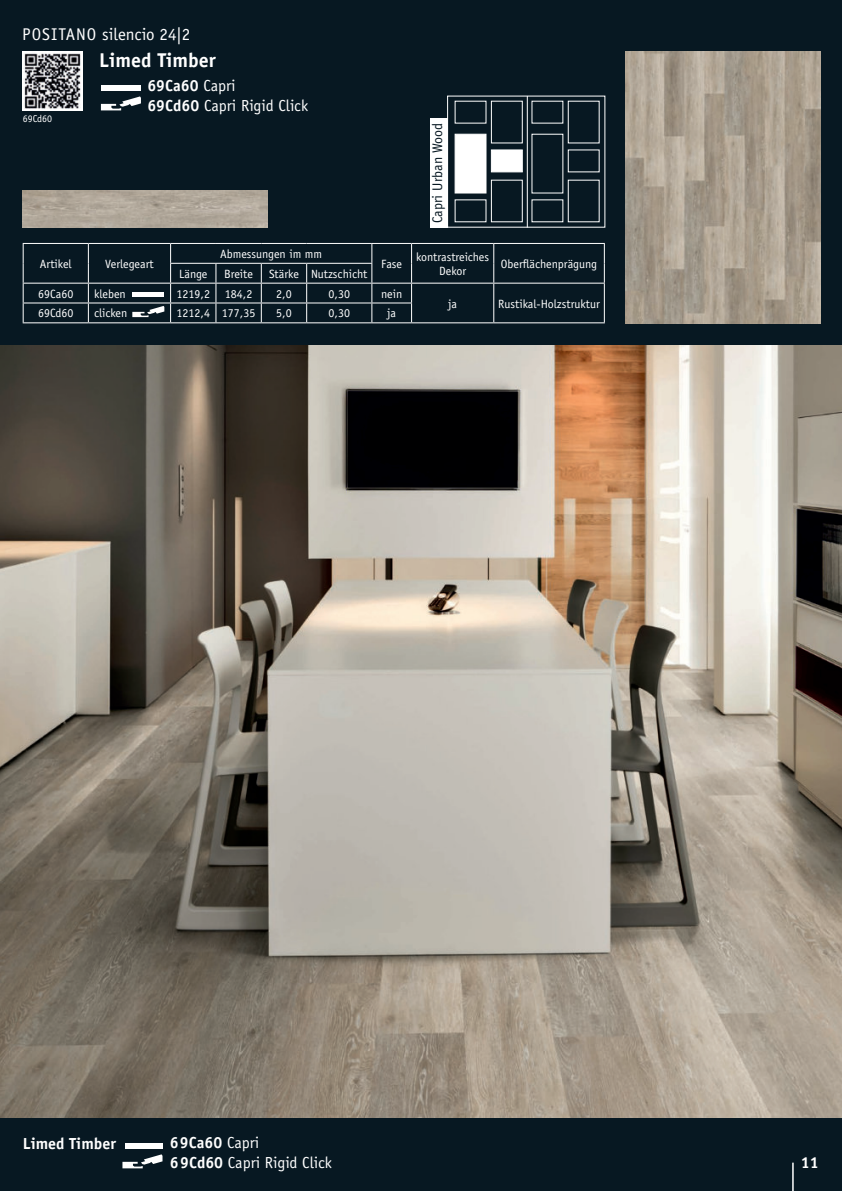
<style>
.page{position:relative;width:842px;height:1191px;background:#071822}
.page>*{position:absolute;margin:0;border:0;box-sizing:border-box;transform-origin:0 0}
.t1{font:700 20px "Officina Sans";color:#fff}
.t2{font:17px "Officina Sans";color:#fff}
.t3{font:16px/20px "Officina Sans";color:#fff}
.t4{font:700 16px "Officina Sans";color:#fff}
.t5{font:14px "Officina Sans";color:#071822}
.t6{font:12px/14.4px "Officina Sans";color:#fff;text-align:center}
.t7{font:10px "Officina Sans";color:#fff}
.s1{font-weight:700}
</style>
<div class="page">
<img style="left:0;top:346px;width:842px;height:771px">
<hr style="left:792px;top:1162px;width:2px;height:29px;background:#fff">
<img style="left:23px;top:51px;width:59px;height:60px">
<img style="left:625px;top:51px;width:195px;height:272px">
<div style="left:101px;top:85px;width:40px;height:6px;background:#fff"></div>
<svg style="left:101px;top:96px;width:40px;height:14px"></svg>
<hr style="left:23px;top:243px;width:65px;height:1px;background:#fff">
<hr style="left:88px;top:243px;width:83px;height:1px;background:#fff">
<hr style="left:171px;top:243px;width:45px;height:1px;background:#fff">
<hr style="left:216px;top:243px;width:45px;height:1px;background:#fff">
<hr style="left:261px;top:243px;width:46px;height:1px;background:#fff">
<hr style="left:307px;top:243px;width:65px;height:1px;background:#fff">
<hr style="left:372px;top:243px;width:40px;height:1px;background:#fff">
<hr style="left:412px;top:243px;width:82px;height:1px;background:#fff">
<hr style="left:494px;top:243px;width:111px;height:1px;background:#fff">
<hr style="left:170px;top:263px;width:46px;height:1px;background:#fff">
<hr style="left:216px;top:263px;width:45px;height:1px;background:#fff">
<hr style="left:261px;top:263px;width:46px;height:1px;background:#fff">
<hr style="left:307px;top:263px;width:65px;height:1px;background:#fff">
<hr style="left:23px;top:283px;width:65px;height:1px;background:#fff">
<hr style="left:88px;top:283px;width:83px;height:1px;background:#fff">
<hr style="left:171px;top:283px;width:45px;height:1px;background:#fff">
<hr style="left:216px;top:283px;width:45px;height:1px;background:#fff">
<hr style="left:261px;top:283px;width:46px;height:1px;background:#fff">
<hr style="left:307px;top:283px;width:65px;height:1px;background:#fff">
<hr style="left:372px;top:283px;width:40px;height:1px;background:#fff">
<hr style="left:412px;top:283px;width:82px;height:1px;background:#fff">
<hr style="left:494px;top:283px;width:111px;height:1px;background:#fff">
<hr style="left:23px;top:302px;width:65px;height:1px;background:#fff">
<svg style="left:23px;top:244px;width:1px;height:78px"></svg>
<hr style="left:88px;top:302px;width:83px;height:1px;background:#fff">
<svg style="left:88px;top:244px;width:1px;height:78px"></svg>
<hr style="left:171px;top:302px;width:45px;height:1px;background:#fff">
<svg style="left:170px;top:244px;width:1px;height:78px"></svg>
<hr style="left:216px;top:302px;width:45px;height:1px;background:#fff">
<svg style="left:215px;top:264px;width:1px;height:58px"></svg>
<hr style="left:261px;top:302px;width:46px;height:1px;background:#fff">
<svg style="left:261px;top:264px;width:1px;height:58px"></svg>
<hr style="left:307px;top:302px;width:65px;height:1px;background:#fff">
<svg style="left:306px;top:264px;width:1px;height:58px"></svg>
<hr style="left:372px;top:302px;width:40px;height:1px;background:#fff">
<svg style="left:371px;top:244px;width:1px;height:78px"></svg>
<svg style="left:411px;top:244px;width:1px;height:78px"></svg>
<svg style="left:493px;top:244px;width:1px;height:78px"></svg>
<svg style="left:604px;top:244px;width:1px;height:78px"></svg>
<hr style="left:23px;top:322px;width:65px;height:1px;background:#fff">
<hr style="left:88px;top:322px;width:83px;height:1px;background:#fff">
<hr style="left:171px;top:322px;width:45px;height:1px;background:#fff">
<hr style="left:216px;top:322px;width:45px;height:1px;background:#fff">
<hr style="left:261px;top:322px;width:46px;height:1px;background:#fff">
<hr style="left:307px;top:322px;width:65px;height:1px;background:#fff">
<hr style="left:372px;top:322px;width:40px;height:1px;background:#fff">
<hr style="left:412px;top:322px;width:82px;height:1px;background:#fff">
<hr style="left:494px;top:322px;width:111px;height:1px;background:#fff">
<div style="left:132px;top:292px;width:32px;height:5px;background:#fff"></div>
<svg style="left:132px;top:306px;width:32px;height:11px"></svg>
<hr style="left:527px;top:96px;width:1px;height:131px;background:#fff">
<div style="left:455px;top:134px;width:31px;height:59px;background:#fff;border:1px solid #fff"></div>
<div style="left:491px;top:101px;width:32px;height:42px;border:1px solid #fff"></div>
<div style="left:491px;top:150px;width:32px;height:22px;background:#fff;border:1px solid #fff"></div>
<div style="left:491px;top:180px;width:32px;height:42px;border:1px solid #fff"></div>
<div style="left:125px;top:1143px;width:37px;height:5px;background:#fff"></div>
<svg style="left:122px;top:1154px;width:40px;height:14px"></svg>
<img style="left:23px;top:191px;width:245px;height:36px">
<div style="left:568px;top:101px;width:31px;height:42px;border:1px solid #fff"></div>
<div style="left:568px;top:180px;width:31px;height:42px;border:1px solid #fff"></div>
<div style="left:430px;top:118px;width:18px;height:109px;background:#fff"></div>
<h2 class="t2" style="left:22px;top:27px;width:169px">POSITANO silencio 24|2</h2>
<h1 class="t1" style="left:99px;top:52px;width:118px">Limed Timber</h1>
<h3 class="t3" style="left:147px;top:76px;width:162px"><span class="s1">69Ca60</span> Capri<br><span class="s1">69Cd60</span> Capri Rigid Click</h3>
<p class="t7" style="left:23px;top:115px;width:31px">69Cd60</p>
<p class="t6" style="left:40px;top:257px;width:33px">Artikel</p>
<p class="t6" style="left:105px;top:257px;width:50px">Verlegeart</p>
<p class="t6" style="left:220px;top:248px;width:104px">Abmessungen im mm</p>
<p class="t6" style="left:179px;top:267px;width:30px">Länge</p>
<p class="t6" style="left:224px;top:267px;width:30px">Breite</p>
<p class="t6" style="left:269px;top:267px;width:100px">Stärke Nutzschicht</p>
<p class="t5" style="left:432px;top:223px;width:102px;rotate:-90deg">Capri Urban Wood</p>
<p class="t6" style="left:381px;top:257px;width:22px">Fase</p>
<p class="t6" style="left:416px;top:250px;width:74px">kontrastreiches<br>Dekor</p>
<p class="t6" style="left:501px;top:257px;width:98px">Oberflächenprägung</p>
<p class="t6" style="left:38px;top:287px;width:37px">69Ca60</p>
<p class="t6" style="left:94px;top:287px;width:33px">kleben</p>
<p class="t6" style="left:176px;top:287px;width:77px">1219,2 184,2</p>
<p class="t6" style="left:276px;top:287px;width:17px">2,0</p>
<p class="t6" style="left:328px;top:287px;width:23px">0,30</p>
<p class="t6" style="left:381px;top:287px;width:23px">nein</p>
<p class="t6" style="left:38px;top:307px;width:37px">69Cd60</p>
<p class="t6" style="left:94px;top:307px;width:35px">clicken</p>
<p class="t6" style="left:176px;top:307px;width:80px">1212,4 177,35</p>
<p class="t6" style="left:276px;top:307px;width:17px">5,0</p>
<p class="t6" style="left:328px;top:307px;width:23px">0,30</p>
<p class="t6" style="left:387px;top:307px;width:10px">ja</p>
<p class="t6" style="left:448px;top:297px;width:10px">ja</p>
<p class="t6" style="left:498px;top:297px;width:103px">Rustikal-Holzstruktur</p>
<h3 class="t4" style="left:23px;top:1136px;width:95px">Limed Timber</h3>
<h3 class="t3" style="left:170px;top:1134px;width:163px"><span class="s1">69Ca60</span> Capri<br><span class="s1">69Cd60</span> Capri Rigid Click</h3>
<h3 class="t4" style="left:801px;top:1156px;width:19px">11</h3>
</div>
